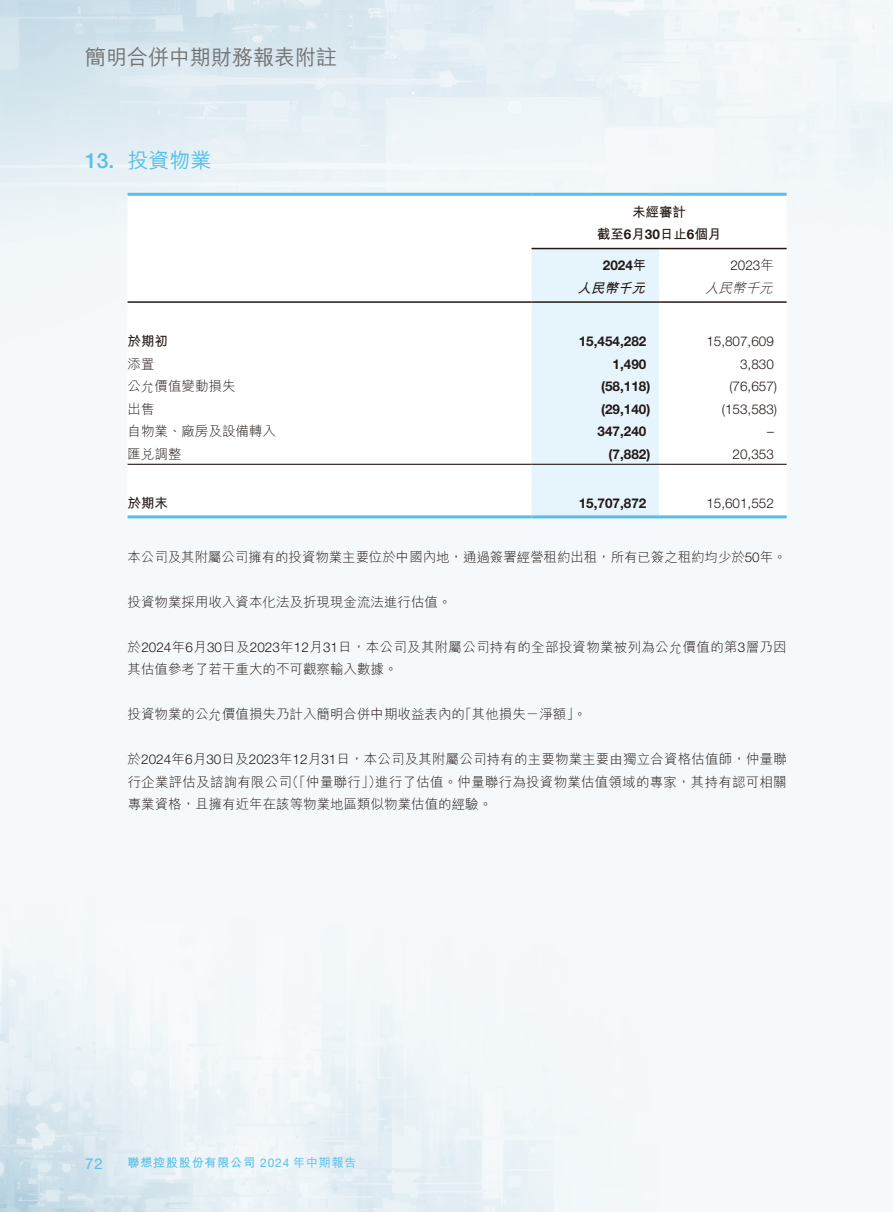
<style>
.page{position:relative;width:893px;height:1212px;background:#fff}
.page>*{position:absolute;margin:0;border:0;box-sizing:border-box;transform-origin:0 0}
.t1{font:500 21px "M Hei HK";color:#727272}
.t2{font:500 21px "M Hei HK";color:#54c0e9}
.t3{font:15px "Helvetica Neue LT Std";color:#54c0e9}
.t4{font:300 13.5px/22.5px "M Hei HK";color:#231916;text-align:justify}
.t5{font:300 13.5px/22.5px "M Hei HK";letter-spacing:.02em;color:#231916}
.t6{font:700 13.5px "Helvetica Neue LT Std";color:#231916}
.t7{font:300 13.5px "Helvetica Neue LT Std";color:#231916}
.t8{font:700 13.5px/22.5px "M Hei HK";color:#231916;text-align:center}
.t9{font:italic 700 13.5px "M Hei HK";color:#231916}
.t10{font:italic 300 13.5px "M Hei HK";color:#231916}
.t11{font:700 12px "M Hei HK";letter-spacing:.07em;color:#54c0e9}
.s1{font-family:"Helvetica Neue LT Std"}
.s2{font-family:"M Hei HK"}
.s3{font-family:"Helvetica Neue LT Std";font-weight:400}
.s4{font-weight:500}
</style>
<div class="page">
<svg style="left:128px;top:196px;width:659px;height:319px"></svg>
<div style="left:531px;top:249px;width:128px;height:266px;background:#e6f4fc"></div>
<hr style="left:128px;top:193px;width:403px;height:3px;background:#54c0e9">
<hr style="left:531px;top:193px;width:128px;height:3px;background:#54c0e9">
<hr style="left:659px;top:193px;width:128px;height:3px;background:#54c0e9">
<hr style="left:531px;top:248px;width:128px;height:1px;background:#231916">
<hr style="left:659px;top:248px;width:128px;height:1px;background:#231916">
<hr style="left:128px;top:301px;width:403px;height:2px;background:#231916">
<hr style="left:531px;top:301px;width:128px;height:2px;background:#231916">
<hr style="left:659px;top:301px;width:128px;height:2px;background:#231916">
<hr style="left:128px;top:464px;width:403px;height:1px;background:#231916">
<hr style="left:531px;top:464px;width:128px;height:1px;background:#231916">
<hr style="left:659px;top:464px;width:128px;height:1px;background:#231916">
<hr style="left:128px;top:515px;width:403px;height:3px;background:#54c0e9">
<hr style="left:531px;top:515px;width:128px;height:3px;background:#54c0e9">
<hr style="left:659px;top:515px;width:128px;height:3px;background:#54c0e9">
<h1 class="t1" style="left:85px;top:42px;width:253px">簡明合併中期財務報表附註</h1>
<h1 class="t2" style="left:85px;top:145px;width:128px"><span class="s1">13.</span> 投資物業</h1>
<p class="t8" style="left:597px;top:199px;width:126px">未經審計<br>截至<span class="s1">6</span>月<span class="s1">30</span>日止<span class="s1">6</span>個月</p>
<p class="t6" style="left:603px;top:257px;width:45px">2024<span class="s2">年</span></p>
<p class="t7" style="left:730px;top:257px;width:45px">2023<span class="s2">年</span></p>
<p class="t9" style="left:577px;top:278px;width:74px">人民幣千元</p>
<p class="t10" style="left:705px;top:278px;width:74px">人民幣千元</p>
<p class="t8" style="left:128px;top:329px;width:42px">於期初</p>
<p class="t6" style="left:579px;top:333px;width:69px">15,454,282</p>
<p class="t7" style="left:706px;top:333px;width:69px">15,807,609</p>
<p class="t4" style="left:128px;top:352px;width:28px">添置</p>
<p class="t6" style="left:613px;top:355px;width:35px">1,490</p>
<p class="t7" style="left:740px;top:356px;width:35px">3,830</p>
<p class="t4" style="left:128px;top:374px;width:109px">公允價值變動損失</p>
<p class="t6" style="left:601px;top:378px;width:51px">(58,118)</p>
<p class="t7" style="left:729px;top:378px;width:49px">(76,657)</p>
<p class="t4" style="left:128px;top:397px;width:28px">出售</p>
<p class="t6" style="left:601px;top:400px;width:51px">(29,140)</p>
<p class="t7" style="left:722px;top:401px;width:57px">(153,583)</p>
<p class="t4" style="left:128px;top:419px;width:150px">自物業、廠房及設備轉入</p>
<p class="t6" style="left:598px;top:423px;width:50px">347,240</p>
<p class="t7" style="left:767px;top:423px;width:8px">–</p>
<p class="t4" style="left:128px;top:442px;width:55px">匯兌調整</p>
<p class="t6" style="left:609px;top:445px;width:43px">(7,882)</p>
<p class="t7" style="left:733px;top:446px;width:43px">20,353</p>
<p class="t8" style="left:128px;top:491px;width:42px">於期末</p>
<p class="t6" style="left:579px;top:495px;width:69px">15,707,872</p>
<p class="t7" style="left:706px;top:495px;width:69px">15,601,552</p>
<p class="t4" style="left:128px;top:545px;width:661px">本公司及其附屬公司擁有的投資物業主要位於中國內地，通過簽署經營租約出租，所有已簽之租約均少於<span class="s1">50</span>年。</p>
<p class="t4" style="left:128px;top:590px;width:325px">投資物業採用收入資本化法及折現現金流法進行估值。</p>
<p class="t5" style="left:128px;top:635px;width:661px">於<span class="s1">2024</span>年<span class="s1">6</span>月<span class="s1">30</span>日及<span class="s1">2023</span>年<span class="s1">12</span>月<span class="s1">31</span>日，本公司及其附屬公司持有的全部投資物業被列為公允價值的第<span class="s1">3</span>層乃因其估值參考了若干重大的不可觀察輸入數據。</p>
<p class="t4" style="left:128px;top:702px;width:460px">投資物業的公允價值損失乃計入簡明合併中期收益表內的「其他損失－淨額」。</p>
<p class="t4" style="left:128px;top:747px;width:661px">於<span class="s1">2024</span>年<span class="s1">6</span>月<span class="s1">30</span>日及<span class="s1">2023</span>年<span class="s1">12</span>月<span class="s1">31</span>日，本公司及其附屬公司持有的主要物業主要由獨立合資格估值師，仲量聯行企業評估及諮詢有限公司（「仲量聯行」）進行了估值。仲量聯行為投資物業估值領域的專家，其持有認可相關專業資格，且擁有近年在該等物業地區類似物業估值的經驗。</p>
<p class="t3" style="left:85px;top:1155px;width:19px">72</p>
<p class="t11" style="left:128px;top:1154px;width:230px">聯想控股股份有限公司 <span class="s3">2024</span> <span class="s4">年中期報告</span></p>
</div>
